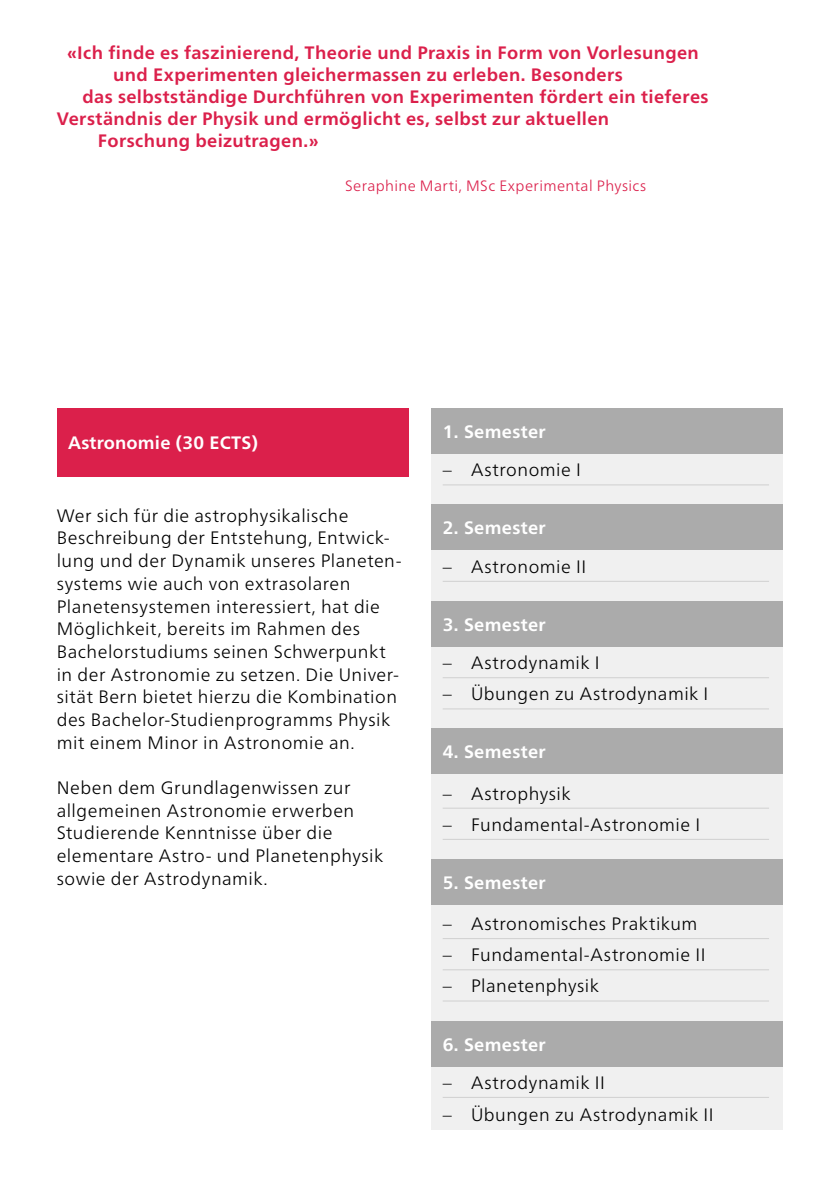
<style>
.page{position:relative;width:840px;height:1191px;background:#fff}
.page>*{position:absolute;margin:0;border:0;box-sizing:border-box;transform-origin:0 0}
.t1{font:300 18px/22.6px "Frutiger Neue LT Pro";letter-spacing:.025em;color:#000}
.t2{font:700 18px "Frutiger Neue LT Pro";letter-spacing:.02em;color:#db204b}
.t3{font:700 18px "Frutiger Neue LT Pro";letter-spacing:.02em;color:#fff}
.t4{font:300 15px "Frutiger Neue LT Pro";letter-spacing:.025em;color:#db204b}
</style>
<div class="page">
<div style="left:431px;top:408px;width:351px;height:722px;background:#f0f0f0"></div>
<hr style="left:442px;top:484px;width:326px;height:1px;background:#d0d0d0">
<div style="left:57px;top:408px;width:351px;height:68px;background:#db204b"></div>
<div style="left:431px;top:408px;width:351px;height:46px;background:#ababab"></div>
<div style="left:431px;top:505px;width:351px;height:45px;background:#ababab"></div>
<hr style="left:442px;top:581px;width:326px;height:1px;background:#d0d0d0">
<div style="left:431px;top:601px;width:351px;height:45px;background:#ababab"></div>
<hr style="left:442px;top:677px;width:326px;height:1px;background:#d0d0d0">
<hr style="left:442px;top:708px;width:326px;height:1px;background:#d0d0d0">
<div style="left:431px;top:729px;width:351px;height:45px;background:#ababab"></div>
<hr style="left:442px;top:807px;width:326px;height:1px;background:#d0d0d0">
<hr style="left:442px;top:839px;width:326px;height:1px;background:#d0d0d0">
<div style="left:431px;top:859px;width:351px;height:45px;background:#ababab"></div>
<hr style="left:442px;top:938px;width:326px;height:1px;background:#d0d0d0">
<hr style="left:442px;top:969px;width:326px;height:1px;background:#d0d0d0">
<hr style="left:442px;top:1000px;width:326px;height:1px;background:#d0d0d0">
<div style="left:431px;top:1020px;width:351px;height:46px;background:#ababab"></div>
<hr style="left:442px;top:1096px;width:326px;height:1px;background:#d0d0d0">
<p class="t2" style="left:67px;top:42px;width:633px">«Ich finde es faszinierend, Theorie und Praxis in Form von Vorlesungen</p>
<p class="t2" style="left:113px;top:64px;width:511px">und Experimenten gleichermassen zu erleben. Besonders</p>
<p class="t2" style="left:82px;top:86px;width:627px">das selbstständige Durchführen von Experimenten fördert ein tieferes</p>
<p class="t2" style="left:57px;top:108px;width:553px">Verständnis der Physik und ermöglicht es, selbst zur aktuellen</p>
<p class="t2" style="left:98px;top:130px;width:222px">Forschung beizutragen.»</p>
<p class="t4" style="left:345px;top:177px;width:302px">Seraphine Marti, MSc Experimental Physics</p>
<p class="t3" style="left:68px;top:432px;width:191px">Astronomie (30 ECTS)</p>
<p class="t1" style="left:57px;top:504px;width:346px">Wer sich für die astrophysikalische Beschreibung der Entstehung, Entwick&shy;lung und der Dynamik unseres Planeten&shy;systems wie auch von extrasolaren Planetensystemen interessiert, hat die Möglichkeit, bereits im Rahmen des Bachelorstudiums seinen Schwerpunkt in der Astronomie zu setzen. Die Univer&shy;sität Bern bietet hierzu die Kombination des Bachelor-Studienprogramms Physik mit einem Minor in Astronomie an.</p>
<p class="t1" style="left:57px;top:776px;width:328px">Neben dem Grundlagenwissen zur allgemeinen Astronomie erwerben<br>Studierende Kenntnisse über die elementare Astro- und Planetenphysik sowie der Astrodynamik.</p>
<p class="t3" style="left:442px;top:421px;width:104px">1. Semester</p>
<p class="t1" style="left:442px;top:458px;width:139px">– Astronomie I</p>
<p class="t3" style="left:442px;top:517px;width:104px">2. Semester</p>
<p class="t1" style="left:442px;top:555px;width:145px">– Astronomie II</p>
<p class="t3" style="left:442px;top:614px;width:104px">3. Semester</p>
<p class="t1" style="left:442px;top:651px;width:158px">– Astrodynamik I</p>
<p class="t1" style="left:442px;top:682px;width:267px">– Übungen zu Astrodynamik I</p>
<p class="t3" style="left:442px;top:741px;width:104px">4. Semester</p>
<p class="t1" style="left:442px;top:782px;width:129px">– Astrophysik</p>
<p class="t1" style="left:442px;top:813px;width:259px">– Fundamental-Astronomie I</p>
<p class="t3" style="left:442px;top:872px;width:104px">5. Semester</p>
<p class="t1" style="left:442px;top:912px;width:256px">– Astronomisches Praktikum</p>
<p class="t1" style="left:442px;top:943px;width:264px">– Fundamental-Astronomie II</p>
<p class="t1" style="left:442px;top:974px;width:158px">– Planetenphysik</p>
<p class="t3" style="left:442px;top:1033px;width:104px">6. Semester</p>
<p class="t1" style="left:442px;top:1071px;width:164px">– Astrodynamik II</p>
<p class="t1" style="left:442px;top:1103px;width:272px">– Übungen zu Astrodynamik II</p>
</div>
